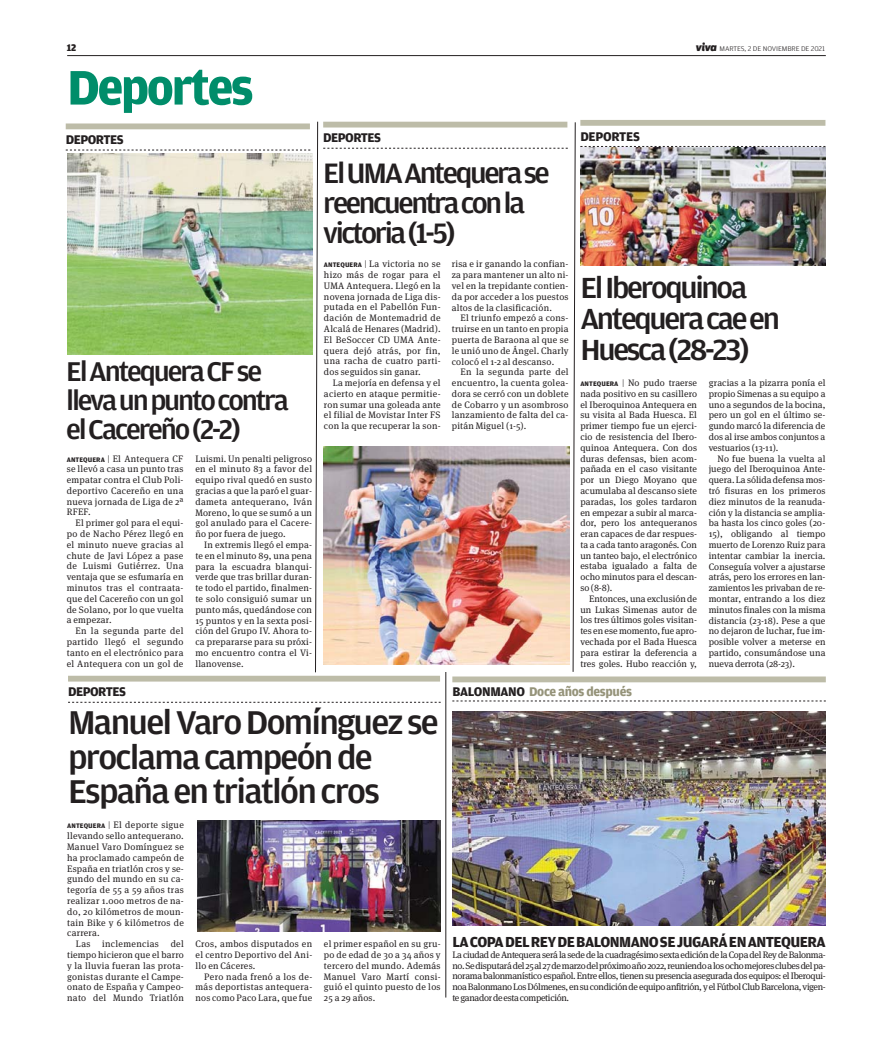
<style>
.page{position:relative;width:893px;height:1050px;background:#fff}
.page>*{position:absolute;margin:0;border:0;box-sizing:border-box;transform-origin:0 0}
.t1{font:700 51.45px "Amplitude";letter-spacing:-.05em;color:#008d6a}
.t2{font:500 34.95px/35px "Amplitude";letter-spacing:-.05em;color:#231f20;scale:1.05 1}
.t3{font:500 30.9px/30.9px "Amplitude";letter-spacing:-.07em;color:#231f20;scale:1.05 1}
.t4{font:500 29.85px/29.8px "Amplitude";letter-spacing:-.075em;color:#231f20;scale:1.05 1}
.t5{font:500 28.8px/28.8px "Amplitude";letter-spacing:-.07em;color:#231f20;scale:1.05 1}
.t6{font:700 15.45px "Amplitude";letter-spacing:-.035em;color:#231f20}
.t7{font:700 13.35px "Amplitude";letter-spacing:-.045em;color:#231f20}
.t8{font:700 13.35px "Amplitude";letter-spacing:-.025em;color:#959379}
.t9{font:700 13.35px "Amplitude";letter-spacing:-.025em;color:#231f20}
.t10{font:900 10.35px "Amplitude";color:#231f20}
.t11{font:9.3px/10.8px "Meta Serif OT";letter-spacing:.02em;color:#231f20;text-align:justify}
.t12{font:300 7.2px "Amplitude";letter-spacing:-.01em;color:#231f20;scale:1.1 1}
.s1{font-family:"Apex New";font-weight:800;font-style:italic;font-size:11.25px}
.s2{font-family:"Amplitude";font-weight:700;font-size:7.05px}
.s3{font-family:"Amplitude";font-weight:300}
.s4{color:#231f20}
</style>
<div class="page">
<hr style="left:67px;top:55px;width:758px;height:1px;background:#231f20">
<div style="left:580px;top:120px;width:245px;height:6px;background:#bdbca8"></div>
<svg style="left:573px;top:122px;width:252px;height:550px"></svg>
<svg style="left:66px;top:121px;width:501px;height:552px"></svg>
<div style="left:68px;top:676px;width:372px;height:6px;background:#bdbca8"></div>
<svg style="left:68px;top:702px;width:372px;height:1px"></svg>
<img style="left:198px;top:821px;width:242px;height:110px">
<div style="left:452px;top:677px;width:373px;height:5px;background:#bdbca8"></div>
<svg style="left:452px;top:701px;width:373px;height:1px"></svg>
<img style="left:452px;top:712px;width:373px;height:213px">
<hr style="left:445px;top:672px;width:1px;height:326px;background:#231f20">
<img style="left:324px;top:446px;width:245px;height:218px">
<img style="left:580px;top:148px;width:245px;height:117px">
<p class="t10" style="left:67px;top:42px;width:11px">12</p>
<p class="t12" style="left:696px;top:46px;width:119px"><span class="s1">viva</span> MARTES, 2 DE NOVIEMBRE DE 2021</p>
<h1 class="t1" style="left:67px;top:68px;width:188px">Deportes</h1>
<h3 class="t7" style="left:66px;top:135px;width:59px">DEPORTES</h3>
<h3 class="t9" style="left:580px;top:131px;width:61px">DEPORTES</h3>
<h3 class="t7" style="left:323px;top:133px;width:59px">DEPORTES</h3>
<h3 class="t4" style="left:323px;top:160px;width:217px">El UMA Antequera se reencuentra con la victoria (1-5)</h3>
<p class="t11" style="left:324px;top:259px;width:118px"><span class="s2">ANTEQUERA</span> <span class="s3">|</span> La victoria no se hizo más de rogar para el UMA Antequera. Llegó en la novena jornada de Liga dis&shy;putada en el Pabellón Fun&shy;dación de Montemadrid de Alcalá de Henares (Madrid).<br>El BeSoccer CD UMA Ante&shy;quera dejó atrás, por fin, una racha de cuatro parti&shy;dos seguidos sin ganar.</p>
<p class="t11" style="left:324px;top:378px;width:118px;text-indent:9px">La mejoría en defensa y el acierto en ataque permitie&shy;ron sumar una goleada ante el filial de Movistar Inter FS con la que recuperar la son-</p>
<p class="t11" style="left:452px;top:259px;width:118px">risa e ir ganando la confian&shy;za para mantener un alto ni&shy;vel en la trepidante contien&shy;da por acceder a los puestos altos de la clasificación.</p>
<p class="t11" style="left:452px;top:313px;width:118px;text-indent:9px">El triunfo empezó a cons&shy;truirse en un tanto en propia puerta de Baraona al que se le unió uno de Ángel. Charly colocó el 1-2 al descanso.</p>
<p class="t11" style="left:452px;top:367px;width:118px;text-indent:9px">En la segunda parte del encuentro, la cuenta golea&shy;dora se cerró con un doblete de Cobarro y un asombroso lanzamiento de falta del ca&shy;pitán Miguel (1-5).</p>
<h3 class="t3" style="left:580px;top:274px;width:192px">El Iberoquinoa<br>Antequera cae en<br>Huesca (28-23)</h3>
<h3 class="t5" style="left:66px;top:359px;width:214px">El Antequera CF se lleva un punto contra el Cacereño (2-2)</h3>
<p class="t11" style="left:67px;top:453px;width:118px"><span class="s2">ANTEQUERA</span> <span class="s3">|</span> El Antequera CF se llevó a casa un punto tras empatar contra el Club Poli&shy;deportivo Cacereño en una nueva jornada de Liga de 2ª RFEF.</p>
<p class="t11" style="left:67px;top:518px;width:118px;text-indent:9px">El primer gol para el equi&shy;po de Nacho Pérez llegó en el minuto nueve gracias al chute de Javi López a pase de Luismi Gutiérrez. Una ventaja que se esfumaría en minutos tras el contraata&shy;que del Cacereño con un gol de Solano, por lo que vuelta a empezar.</p>
<p class="t11" style="left:67px;top:626px;width:118px;text-indent:9px">En la segunda parte del partido llegó el segundo tanto en el electrónico para el Antequera con un gol de</p>
<p class="t11" style="left:708px;top:378px;width:118px">gracias a la pizarra ponía el propio Simenas a su equipo a uno a segundos de la bocina, pero un gol en el último se&shy;gundo marcó la diferencia de dos al irse ambos conjuntos a vestuarios (13-11).</p>
<p class="t11" style="left:708px;top:454px;width:118px;text-indent:9px">No fue buena la vuelta al juego del Iberoquinoa Ante&shy;quera. La sólida defensa mos&shy;tró fisuras en los primeros diez minutos de la reanuda&shy;ción y la distancia se amplia&shy;ba hasta los cinco goles (20- 15), obligando al tiempo muerto de Lorenzo Ruiz para intentar cambiar la inercia.<br>Conseguía volver a ajustarse atrás, pero los errores en lan&shy;zamientos les privaban de re&shy;montar, entrando a los diez minutos finales con la misma distancia (23-18). Pese a que no dejaron de luchar, fue im&shy;posible volver a meterse en partido, consumándose una nueva derrota (28-23).</p>
<p class="t11" style="left:580px;top:378px;width:118px"><span class="s2">ANTEQUERA</span> <span class="s3">|</span> No pudo traerse nada positivo en su casillero el Iberoquinoa Antequera en su visita al Bada Huesca. El primer tiempo fue un ejerci&shy;cio de resistencia del Ibero&shy;quinoa Antequera. Con dos duras defensas, bien acom&shy;pañada en el caso visitante por un Diego Moyano que acumulaba al descanso siete paradas, los goles tardaron en empezar a subir al marca&shy;dor, pero los antequeranos eran capaces de dar respues&shy;ta a cada tanto aragonés. Con un tanteo bajo, el electrónico estaba igualado a falta de ocho minutos para el descan&shy;so (8-8).</p>
<p class="t11" style="left:580px;top:594px;width:118px;text-indent:9px">Entonces, una exclusión de un Lukas Simenas autor de los tres últimos goles visitan&shy;tes en ese momento, fue apro&shy;vechada por el Bada Huesca para estirar la deferencia a tres goles. Hubo reacción y,</p>
<p class="t11" style="left:195px;top:453px;width:118px">Luismi. Un penalti peligroso en el minuto 83 a favor del equipo rival quedó en susto gracias a que la paró el guar&shy;dameta antequerano, Iván Moreno, lo que se sumó a un gol anulado para el Cacere&shy;ño por fuera de juego.</p>
<p class="t11" style="left:195px;top:540px;width:118px;text-indent:9px">In extremis llegó el empa&shy;te en el minuto 89, una pena para la escuadra blanqui&shy;verde que tras brillar duran&shy;te todo el partido, finalmen&shy;te solo consiguió sumar un punto más, quedándose con 15 puntos y en la sexta posi&shy;ción del Grupo IV. Ahora to&shy;ca prepararse para su próxi&shy;mo encuentro contra el Vi&shy;llanovense.</p>
<h3 class="t7" style="left:68px;top:684px;width:59px">DEPORTES</h3>
<h2 class="t2" style="left:68px;top:707px;width:354px">Manuel Varo Domínguez se proclama campeón de<br>España en triatlón cros</h2>
<p class="t11" style="left:67px;top:820px;width:118px"><span class="s2">ANTEQUERA</span> <span class="s3">|</span> El deporte sigue</p>
<p class="t11" style="left:67px;top:831px;width:118px">llevando sello antequerano.</p>
<p class="t11" style="left:67px;top:842px;width:118px">Manuel Varo Domínguez se</p>
<p class="t11" style="left:67px;top:853px;width:118px">ha proclamado campeón de</p>
<p class="t11" style="left:67px;top:863px;width:118px">España en triatlón cros y se-</p>
<p class="t11" style="left:67px;top:874px;width:118px">gundo del mundo en su ca-</p>
<p class="t11" style="left:67px;top:885px;width:118px">tegoría de 55 a 59 años tras</p>
<p class="t11" style="left:67px;top:896px;width:118px">realizar 1.000 metros de na-</p>
<p class="t11" style="left:67px;top:907px;width:118px">do, 20 kilómetros de moun-</p>
<p class="t11" style="left:67px;top:917px;width:118px">tain Bike y 6 kilómetros de</p>
<p class="t11" style="left:67px;top:928px;width:34px">carrera.</p>
<p class="t11" style="left:76px;top:939px;width:16px">Las</p>
<p class="t11" style="left:102px;top:939px;width:58px">inclemencias</p>
<p class="t11" style="left:67px;top:939px;width:118px;text-indent:103px">del tiempo hicieron que el barro y la lluvia fueran las prota&shy;gonistas durante el Campe&shy;onato de España y Campeo&shy;nato del Mundo Triatlón</p>
<p class="t11" style="left:195px;top:939px;width:118px">Cros, ambos disputados en el centro Deportivo del Ani&shy;llo en Cáceres.</p>
<p class="t11" style="left:324px;top:939px;width:118px">el primer español en su gru&shy;po de edad de 30 a 34 años y tercero del mundo. Además Manuel Varo Martí consi&shy;guió el quinto puesto de los 25 a 29 años.</p>
<p class="t11" style="left:195px;top:971px;width:118px;text-indent:9px">Pero nada frenó a los de&shy;más deportistas antequera&shy;nos como Paco Lara, que fue</p>
<h3 class="t8" style="left:452px;top:684px;width:181px"><span class="s4">BALONMANO</span> Doce años después</h3>
<h3 class="t6" style="left:452px;top:933px;width:375px">LA COPA DEL REY DE BALONMANO SE JUGARÁ EN ANTEQUERA</h3>
<p class="t11" style="left:452px;top:950px;width:375px">La ciudad de Antequera será la sede de la cuadragésimo sexta edición de la Copa del Rey de Balonma&shy;no. Se disputará del 25 al 27 de marzo del próximo año 2022, reuniendo a los ocho mejores clubes del pa&shy;norama balonmanístico español. Entre ellos, tienen su presencia asegurada dos equipos: el Iberoqui&shy;noa Balonmano Los Dólmenes, en su condición de equipo anfitrión, y el Fútbol Club Barcelona, vigen&shy;te ganador de esta competición.</p>
</div>
